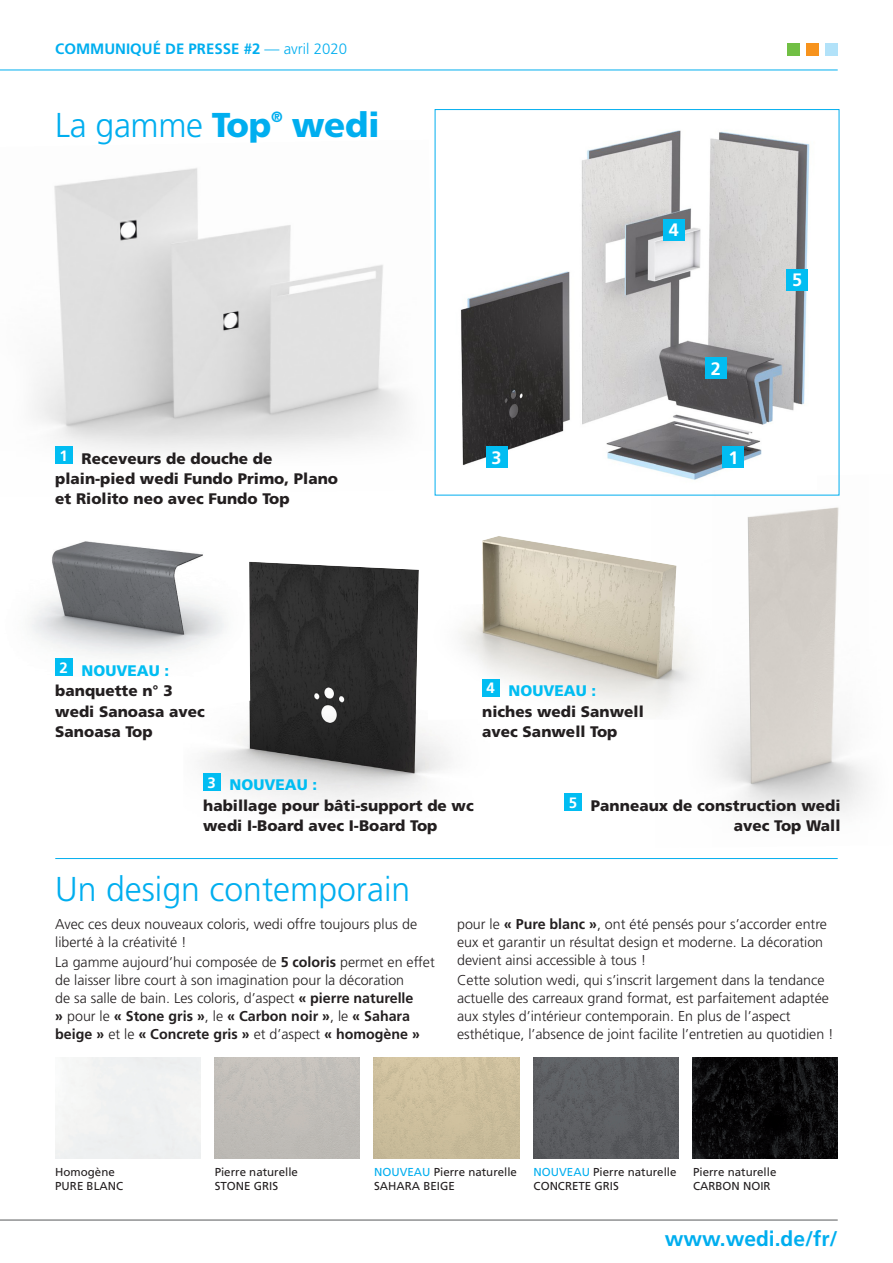
<style>
.page{position:relative;width:893px;height:1263px;background:#fff}
.page>*{position:absolute;margin:0;border:0;box-sizing:border-box;transform-origin:0 0}
.t1{font:300 34.5px "Frutiger";color:#00aeef}
.t2{font:900 34.5px "Frutiger";color:#00aeef}
.t3{font:700 21px "Frutiger";color:#00aeef}
.t4{font:700 18px "Frutiger";color:#fff}
.t5{font:900 15.3px/20.4px "Frutiger";color:#231f20}
.t6{font:900 15.3px "Frutiger";color:#01bdf2}
.t7{font:700 15px "Frutiger";color:#00aeef}
.t8{font:700 15px "Frutiger";color:#fff}
.t9{font:900 14.85px "Frutiger";color:#00aeef}
.t10{font:300 14.25px/18px "Frutiger";color:#231f20}
.t11{font:11.55px "Frutiger";color:#231f20}
.s1{font-weight:300}
.s2{font-weight:900}
.s3{font-weight:700}
.s4{color:#00aeef}
</style>
<div class="page">
<div style="left:787px;top:43px;width:12px;height:13px;background:#71bf44"></div>
<div style="left:806px;top:43px;width:13px;height:13px;background:#f7931d"></div>
<div style="left:825px;top:43px;width:13px;height:13px;background:#b2e2f9"></div>
<hr style="left:0;top:70px;width:838px;height:1px;background:#00aeef">
<hr style="left:0;top:1220px;width:838px;height:1px;background:#57585a">
<img style="left:534px;top:1058px;width:145px;height:100px">
<img style="left:374px;top:1058px;width:145px;height:100px">
<img style="left:693px;top:1058px;width:145px;height:100px">
<img style="left:34px;top:140px;width:401px;height:356px">
<hr style="left:55px;top:858px;width:783px;height:1px;background:#00aeef">
<img style="left:650px;top:474px;width:217px;height:343px">
<img style="left:202px;top:562px;width:247px;height:244px">
<img style="left:461px;top:130px;width:356px;height:359px">
<div style="left:55px;top:447px;width:17px;height:17px;background:#01bdf2"></div>
<img style="left:30px;top:541px;width:216px;height:136px">
<div style="left:55px;top:659px;width:17px;height:17px;background:#01bdf2"></div>
<div style="left:723px;top:447px;width:21px;height:21px;background:#01bdf2"></div>
<div style="left:486px;top:447px;width:21px;height:21px;background:#01bdf2"></div>
<div style="left:663px;top:219px;width:22px;height:21px;background:#01bdf2"></div>
<div style="left:787px;top:269px;width:21px;height:21px;background:#01bdf2"></div>
<div style="left:705px;top:357px;width:21px;height:21px;background:#01bdf2"></div>
<img style="left:428px;top:536px;width:288px;height:184px">
<div style="left:482px;top:679px;width:17px;height:17px;background:#01bdf2"></div>
<div style="left:564px;top:794px;width:17px;height:17px;background:#01bdf2"></div>
<div style="left:203px;top:773px;width:17px;height:17px;background:#01bdf2"></div>
<p class="t7" style="left:55px;top:40px;width:293px">COMMUNIQUÉ DE PRESSE #2 <span class="s1">— avril 2020</span></p>
<p class="t1" style="left:55px;top:105px;width:218px">La gamme <span class="s2">Top</span></p>
<p class="t9" style="left:271px;top:108px;width:13px">®</p>
<p class="t2" style="left:292px;top:104px;width:90px">wedi</p>
<p class="t8" style="left:60px;top:447px;width:10px">1</p>
<p class="t5" style="left:55px;top:448px;width:284px;text-indent:26px">Receveurs de douche de plain-pied wedi Fundo Primo, Plano et Riolito neo avec Fundo Top</p>
<p class="t4" style="left:669px;top:220px;width:12px">4</p>
<p class="t4" style="left:711px;top:358px;width:12px">2</p>
<p class="t4" style="left:492px;top:447px;width:12px">3</p>
<p class="t4" style="left:728px;top:447px;width:12px">1</p>
<p class="t4" style="left:792px;top:269px;width:12px">5</p>
<p class="t8" style="left:60px;top:659px;width:10px">2</p>
<p class="t6" style="left:82px;top:661px;width:89px">NOUVEAU :</p>
<p class="t5" style="left:55px;top:681px;width:151px">banquette n° 3 wedi Sanoasa avec<br>Sanoasa Top</p>
<p class="t8" style="left:487px;top:679px;width:10px">4</p>
<p class="t6" style="left:509px;top:682px;width:89px">NOUVEAU :</p>
<p class="t5" style="left:482px;top:701px;width:163px">niches wedi Sanwell avec Sanwell Top</p>
<p class="t8" style="left:208px;top:773px;width:10px">3</p>
<p class="t6" style="left:230px;top:776px;width:89px">NOUVEAU :</p>
<p class="t5" style="left:203px;top:795px;width:272px">habillage pour bâti-support de wc wedi I-Board avec I-Board Top</p>
<p class="t8" style="left:569px;top:794px;width:10px">5</p>
<p class="t5" style="left:591px;top:795px;width:251px;text-align:right">Panneaux de construction wedi avec Top Wall</p>
<p class="t1" style="left:55px;top:870px;width:357px">Un design contemporain</p>
<p class="t10" style="left:55px;top:915px;width:363px">Avec ces deux nouveaux coloris, wedi offre toujours plus de liberté à la créativité !</p>
<p class="t10" style="left:55px;top:954px;width:381px">La gamme aujourd’hui composée de <span class="s3">5 coloris</span> permet en effet de laisser libre court à son imagination pour la décoration<br>de sa salle de bain. Les coloris, d’aspect <span class="s3">« pierre naturelle<br>»</span> pour le <span class="s3">« Stone gris »</span>, le <span class="s3">« Carbon noir »</span>, le <span class="s3">« Sahara beige »</span> et le <span class="s3">« Concrete gris »</span> et d’aspect <span class="s3">« homogène »</span></p>
<p class="t10" style="left:457px;top:915px;width:371px">pour le <span class="s3">« Pure blanc »</span>, ont été pensés pour s’accorder entre eux et garantir un résultat design et moderne. La décoration devient ainsi accessible à tous !</p>
<p class="t10" style="left:457px;top:972px;width:378px">Cette solution wedi, qui s’inscrit largement dans la tendance actuelle des carreaux grand format, est parfaitement adaptée aux styles d’intérieur contemporain. En plus de l’aspect esthétique, l’absence de joint facilite l’entretien au quotidien !</p>
<p class="t11" style="left:55px;top:1165px;width:61px">Homogène</p>
<p class="t11" style="left:55px;top:1179px;width:69px">PURE BLANC</p>
<p class="t11" style="left:215px;top:1165px;width:85px">Pierre naturelle</p>
<p class="t11" style="left:215px;top:1179px;width:65px">STONE GRIS</p>
<p class="t11" style="left:374px;top:1165px;width:144px"><span class="s4">NOUVEAU</span> Pierre naturelle</p>
<p class="t11" style="left:374px;top:1179px;width:82px">SAHARA BEIGE</p>
<p class="t11" style="left:534px;top:1165px;width:144px"><span class="s4">NOUVEAU</span> Pierre naturelle</p>
<p class="t11" style="left:534px;top:1179px;width:87px">CONCRETE GRIS</p>
<p class="t11" style="left:693px;top:1165px;width:85px">Pierre naturelle</p>
<p class="t11" style="left:693px;top:1179px;width:79px">CARBON NOIR</p>
<p class="t3" style="left:665px;top:1227px;width:174px">www.wedi.de/fr/</p>
</div>
